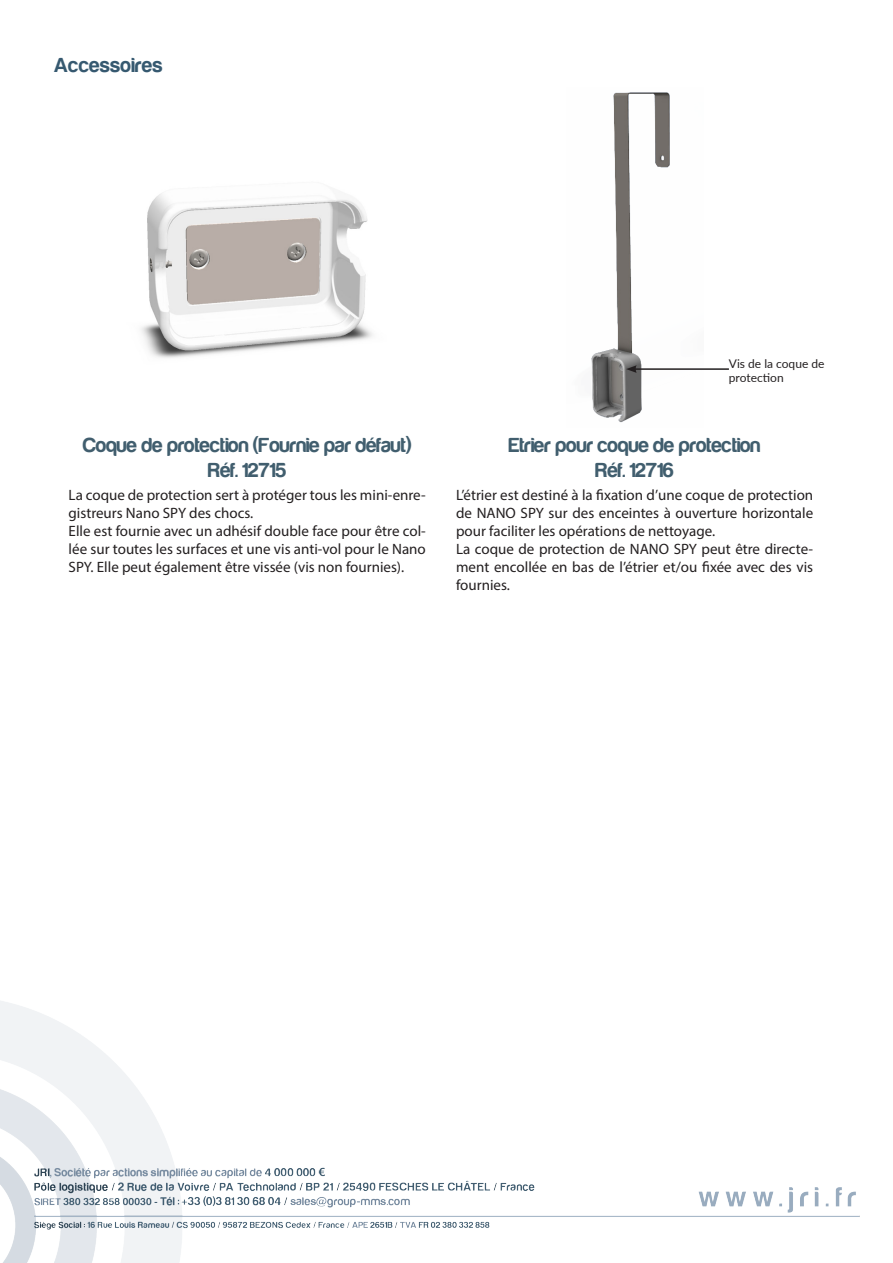
<style>
.page{position:relative;width:893px;height:1263px;background:#fff}
.page>*{position:absolute;margin:0;border:0;box-sizing:border-box;transform-origin:0 0}
.t1{font:21px "Harabara";color:#415e6e}
.t2{font:21px "Harabara";letter-spacing:.02em;color:#365970}
.t3{font:15px/18px "Myriad Pro";color:#231f20;text-align:justify}
.t4{font:12px/14.4px "Lato";color:#231f20}
</style>
<div class="page">
<img style="left:591px;top:92px;width:79px;height:331px">
<img style="left:141px;top:193px;width:232px;height:165px">
<hr style="left:634px;top:368px;width:95px;height:2px;background:#231f20">
<svg style="left:626px;top:365px;width:11px;height:8px"></svg>
<img style="left:0;top:1001px;width:860px;height:262px">
<p class="t2" style="left:54px;top:54px;width:110px">Accessoires</p>
<p class="t1" style="left:83px;top:434px;width:330px">Coque de protection (Fournie par défaut)</p>
<p class="t1" style="left:208px;top:459px;width:80px">Réf. 12715</p>
<p class="t3" style="left:69px;top:486px;width:359px">La coque de protection sert à protéger tous les mini-enre&shy;gistreurs Nano SPY des chocs.</p>
<p class="t3" style="left:69px;top:522px;width:359px">Elle est fournie avec un adhésif double face pour être col&shy;lée sur toutes les surfaces et une vis anti-vol pour le Nano SPY. Elle peut également être vissée (vis non fournies).</p>
<p class="t4" style="left:729px;top:356px;width:97px">Vis de la coque de protection</p>
<p class="t1" style="left:509px;top:434px;width:253px">Etrier pour coque de protection</p>
<p class="t1" style="left:595px;top:459px;width:80px">Réf. 12716</p>
<p class="t3" style="left:456px;top:486px;width:359px">L’étrier est destiné à la fixation d’une coque de protection de NANO SPY sur des enceintes à ouverture horizontale pour faciliter les opérations de nettoyage.</p>
<p class="t3" style="left:456px;top:540px;width:359px">La coque de protection de NANO SPY peut être directe&shy;ment encollée en bas de l’étrier et/ou fixée avec des vis</p>
<p class="t3" style="left:456px;top:576px;width:55px">fournies.</p>
</div>
